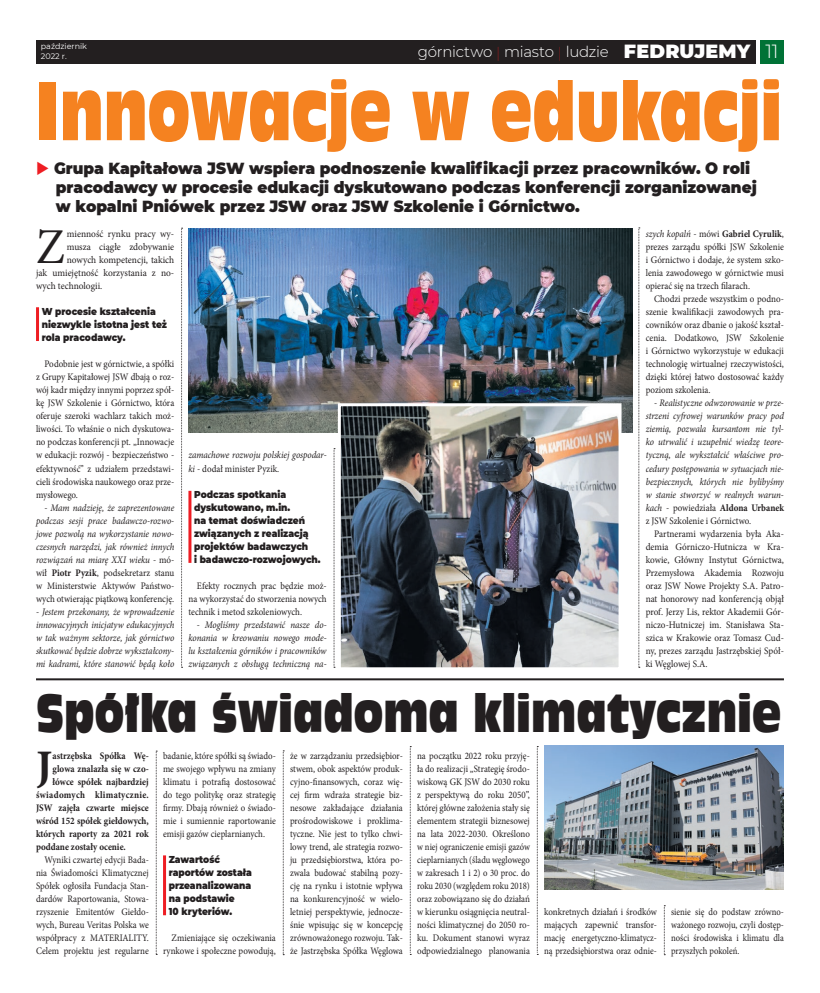
<style>
.page{position:relative;width:820px;height:993px;background:#fff}
.page>*{position:absolute;margin:0;border:0;box-sizing:border-box;transform-origin:0 0}
.tytul_maly{font:77.3px "Incised 901 Ct EU";color:#f58220;scale:.72 1}
.Tekst{font:50.1px "Minion Pro";color:#231f20;scale:.94 1}
.tytul_maly-2{font:49.9px "Incised 901 Ct EU";color:#231f20;scale:.78 1}
.Tekst-2{font:700 45.1px "Minion Pro";color:#231f20}
.Tekst-3{font:900 19px "Montserrat";letter-spacing:.01em;color:#fff}
.Tekst-4{font:300 19px "Montserrat";color:#fff}
.Tekst-5{font:900 16px/19px "Montserrat";color:#231f20;scale:.96 1}
.Tekst-6{font:300 15px "Montserrat";letter-spacing:-.015em;color:#fff}
.Tekst-7{font:10px/13px "Minion Pro";color:#231f20;text-align:justify;scale:.89 1}
.Tekst-8{font:italic 10px/13px "Minion Pro";letter-spacing:-.005em;color:#231f20;text-align:justify;scale:.9 1}
.Tekst-9{font:10px/13px "Minion Pro";color:#231f20;text-align:justify;scale:.9 1}
.Tekst-10{font:10px/13px "Minion Pro";color:#231f20;text-align:justify;scale:.92 1}
.t1{font:900 10px/13px "Montserrat";color:#231f20;scale:.9 1}
.Tekst-11{font:700 10px "Minion Pro";color:#231f20;scale:.9 1}
.Tekst-12{font:10px "Minion Pro";color:#231f20;scale:.94 1}
.Tekst-13{font:10px/13px "Minion Pro";color:#231f20;text-align:justify;scale:.86 1}
.Tekst-14{font:700 10px "Minion Pro";letter-spacing:.03em;color:#231f20;scale:.9 1}
.t2{font:8px/10px "Montserrat";color:#fff}
.s1{font-weight:100;color:#ee1d23}
.s2{color:#ee1d23}
.s3{font-style:normal}
.s4{font-weight:700;font-style:normal}
.s5{font-style:italic}
.s6{font-weight:700}
</style>
<div class="page">
<div style="left:36px;top:40px;width:719px;height:24px;background:#231f20"></div>
<div style="left:759px;top:40px;width:24px;height:24px;background:#007236"></div>
<img style="left:544px;top:745px;width:239px;height:143px">
<hr style="left:36px;top:678px;width:747px;height:2px;background:#231f20">
<svg style="left:156px;top:750px;width:1px;height:204px"></svg>
<svg style="left:283px;top:750px;width:1px;height:205px"></svg>
<svg style="left:410px;top:746px;width:1px;height:208px"></svg>
<svg style="left:537px;top:746px;width:1px;height:208px"></svg>
<svg style="left:663px;top:905px;width:2px;height:50px"></svg>
<hr style="left:163px;top:855px;width:3px;height:59px;background:#ee1d23">
<img style="left:189px;top:228px;width:442px;height:204px">
<img style="left:336px;top:401px;width:286px;height:267px">
<hr style="left:188px;top:490px;width:3px;height:72px;background:#ee1d23">
<svg style="left:181px;top:228px;width:1px;height:439px"></svg>
<svg style="left:333px;top:448px;width:2px;height:219px"></svg>
<svg style="left:638px;top:227px;width:1px;height:440px"></svg>
<hr style="left:36px;top:307px;width:3px;height:34px;background:#ee1d23">
<p class="t2" style="left:41px;top:41px;width:48px">październik<br>2022 r.</p>
<p class="Tekst-6" style="left:417px;top:41px;width:192px">górnictwo <span class="s1">|</span> miasto <span class="s1">|</span> ludzie</p>
<p class="Tekst-3" style="left:623px;top:37px;width:128px">FEDRUJEMY</p>
<p class="Tekst-4" style="left:765px;top:38px;width:15px">11</p>
<p class="tytul_maly" style="left:36px;top:64px;width:1037px">Innowacje w edukacji</p>
<p class="Tekst-5" style="left:56px;top:157px;width:731px;text-indent:-20px"><span class="s2">◆</span> Grupa Kapitałowa JSW wspiera podnoszenie kwalifikacji przez pracowników. O roli pracodawcy w procesie edukacji dyskutowano podczas konferencji zorganizowanej w kopalni Pniówek przez JSW oraz JSW Szkolenie i Górnictwo.</p>
<p class="Tekst" style="left:36px;top:213px;width:32px">Z</p>
<p class="Tekst-12" style="left:67px;top:227px;width:116px">mienność rynku pracy wy-</p>
<p class="Tekst-12" style="left:67px;top:240px;width:116px">musza ciągłe zdobywanie</p>
<p class="Tekst-12" style="left:67px;top:253px;width:116px">nowych kompetencji, takich</p>
<p class="Tekst-12" style="left:36px;top:266px;width:148px">jak umiejętność korzystania z no-</p>
<p class="Tekst-12" style="left:36px;top:279px;width:72px">wych technologii.</p>
<p class="t1" style="left:42px;top:304px;width:141px">W procesie kształcenia niezwykle istotna jest też rola pracodawcy.</p>
<p class="Tekst-9" style="left:36px;top:357px;width:155px;text-indent:9px">Podobnie jest w górnictwie, a spółki z Grupy Kapitałowej JSW dbają o roz&shy;wój kadr między innymi poprzez spół&shy;kę JSW Szkolenie i Górnictwo, która oferuje szeroki wachlarz takich moż&shy;liwości. To właśnie o nich dyskutowa&shy;no podczas konferencji pt. „Innowacje w edukacji: rozwój - bezpieczeństwo - efektywność” z udziałem przedstawi&shy;cieli środowiska naukowego oraz prze&shy;mysłowego.</p>
<p class="Tekst-8" style="left:36px;top:501px;width:155px;text-indent:9px">- Mam nadzieję, że zaprezentowane podczas sesji prace badawczo-rozwo&shy;jowe pozwolą na wykorzystanie nowo&shy;czesnych narzędzi, jak również innych rozwiązań na miarę XXI wieku - <span class="s3">mó&shy;wił</span> <span class="s4">Piotr Pyzik</span><span class="s3">, podsekretarz stanu w Ministerstwie Aktywów Państwo&shy;wych otwierając piątkową konferencję.</span></p>
<p class="Tekst-8" style="left:36px;top:605px;width:155px">- Jestem przekonany, że wprowadzenie innowacyjnych inicjatyw edukacyjnych w tak ważnym sektorze, jak górnictwo skutkować będzie dobrze wykształcony&shy;mi kadrami, które stanowić będą koło</p>
<p class="Tekst-8" style="left:188px;top:448px;width:155px">zamachowe rozwoju polskiej gospodar&shy;ki <span class="s3">- dodał minister Pyzik.</span></p>
<p class="t1" style="left:194px;top:487px;width:142px">Podczas spotkania dyskutowano, m.in.<br>na temat doświadczeń związanych z realizacją projektów badawczych<br>i badawczo-rozwojowych.</p>
<p class="Tekst-9" style="left:188px;top:579px;width:155px;text-indent:9px">Efekty rocznych prac będzie moż&shy;na wykorzystać do stworzenia nowych technik i metod szkoleniowych.</p>
<p class="Tekst-8" style="left:188px;top:618px;width:155px;text-indent:9px">- Mogliśmy przedstawić nasze do&shy;konania w kreowaniu nowego mode&shy;lu kształcenia górników i pracowników związanych z obsługą techniczną na-</p>
<p class="Tekst-9" style="left:645px;top:227px;width:155px"><span class="s5">szych kopalń</span> - mówi <span class="s6">Gabriel Cyrulik</span>, prezes zarządu spółki JSW Szkolenie i Górnictwo i dodaje, że system szko&shy;lenia zawodowego w górnictwie musi opierać się na trzech filarach.</p>
<p class="Tekst-9" style="left:645px;top:292px;width:155px;text-indent:9px">Chodzi przede wszystkim o podno&shy;szenie kwalifikacji zawodowych pra&shy;cowników oraz dbanie o jakość kształ&shy;cenia. Dodatkowo, JSW Szkolenie i Górnictwo wykorzystuje w edukacji technologię wirtualnej rzeczywistości, dzięki której łatwo dostosować każdy poziom szkolenia.</p>
<p class="Tekst-8" style="left:645px;top:396px;width:155px;text-indent:9px">- Realistyczne odwzorowanie w prze&shy;strzeni cyfrowej warunków pracy pod ziemią, pozwala kursantom nie tyl&shy;ko utrwalić i uzupełnić wiedzę teore&shy;tyczną, ale wykształcić właściwe pro&shy;cedury postępowania w sytuacjach nie&shy;bezpiecznych, których nie bylibyśmy w stanie stworzyć w realnych warun&shy;kach <span class="s3">- powiedziała</span> <span class="s4">Aldona Urbanek </span><span class="s3">z JSW Szkolenie i Górnictwo.</span></p>
<p class="Tekst-10" style="left:645px;top:527px;width:152px;text-indent:9px">Partnerami wydarzenia była Aka&shy;demia Górniczo-Hutnicza w Kra&shy;kowie, Główny Instytut Górnictwa, Przemysłowa Akademia Rozwoju oraz JSW Nowe Projekty S.A. Patro&shy;nat honorowy nad konferencją objął prof. Jerzy Lis, rektor Akademii Gór&shy;niczo-Hutniczej im. Stanisława Sta&shy;szica w Krakowie oraz Tomasz Cud&shy;ny, prezes zarządu Jastrzębskiej Spół&shy;ki Węglowej S.A.</p>
<p class="tytul_maly-2" style="left:36px;top:683px;width:956px">Spółka świadoma klimatycznie</p>
<p class="Tekst-2" style="left:36px;top:734px;width:18px">J</p>
<p class="Tekst-11" style="left:53px;top:748px;width:108px">astrzębska Spółka Wę-</p>
<p class="Tekst-11" style="left:53px;top:761px;width:108px">glowa znalazła się w czo-</p>
<p class="Tekst-11" style="left:53px;top:774px;width:108px">łówce spółek najbardziej</p>
<p class="Tekst-14" style="left:36px;top:787px;width:127px">świadomych klimatycznie.</p>
<p class="Tekst-11" style="left:36px;top:800px;width:127px">JSW zajęła czwarte miejsce</p>
<p class="Tekst-11" style="left:36px;top:813px;width:127px">wśród 152 spółek giełdowych,</p>
<p class="Tekst-11" style="left:36px;top:826px;width:127px">których raporty za 2021 rok</p>
<p class="Tekst-11" style="left:36px;top:839px;width:101px">poddane zostały ocenie.</p>
<p class="Tekst-7" style="left:36px;top:853px;width:128px;text-indent:9px">Wyniki czwartej edycji Bada&shy;nia Świadomości Klimatycznej Spółek ogłosiła Fundacja Stan&shy;dardów Raportowania, Stowa&shy;rzyszenie Emitentów Giełdo&shy;wych, Bureau Veritas Polska we współpracy z MATERIALITY.<br>Celem projektu jest regularne</p>
<p class="Tekst-7" style="left:163px;top:748px;width:128px">badanie, które spółki są świado&shy;me swojego wpływu na zmiany klimatu i potrafią dostosować do tego politykę oraz strategię firmy. Dbają również o świado&shy;mie i sumiennie raportowanie emisji gazów cieplarnianych.</p>
<p class="t1" style="left:169px;top:852px;width:94px">Zawartość raportów została przeanalizowana na podstawie<br>10 kryteriów.</p>
<p class="Tekst-7" style="left:163px;top:931px;width:128px;text-align:right">Zmieniające się oczekiwania rynkowe i społeczne powodują,</p>
<p class="Tekst-7" style="left:290px;top:748px;width:128px">że w zarządzaniu przedsiębior&shy;stwem, obok aspektów produk&shy;cyjno-finansowych, coraz wię&shy;cej firm wdraża strategie biz&shy;nesowe zakładające działania prośrodowiskowe i proklima&shy;tyczne. Nie jest to tylko chwi&shy;lowy trend, ale strategia rozwo&shy;ju przedsiębiorstwa, która po&shy;zwala budować stabilną pozy&shy;cję na rynku i istotnie wpływa na konkurencyjność w wielo&shy;letniej perspektywie, jednocze&shy;śnie wpisując się w koncepcję zrównoważonego rozwoju. Tak&shy;że Jastrzębska Spółka Węglowa</p>
<p class="Tekst-7" style="left:417px;top:748px;width:128px">na początku 2022 roku przyję&shy;ła do realizacji „Strategię środo&shy;wiskową GK JSW do 2030 roku z perspektywą do roku 2050”, której główne założenia stały się elementem strategii biznesowej na lata 2022-2030. Określono w niej ograniczenie emisji gazów cieplarnianych (śladu węglowego w zakresach 1 i 2) o 30 proc. do roku 2030 (względem roku 2018) oraz zobowiązano się do działań w kierunku osiągnięcia neutral&shy;ności klimatycznej do 2050 ro&shy;ku. Dokument stanowi wyraz odpowiedzialnego planowania</p>
<p class="Tekst-7" style="left:544px;top:905px;width:128px">konkretnych działań i środków mających zapewnić transfor&shy;mację energetyczno-klimatycz&shy;ną przedsiębiorstwa oraz odnie-</p>
<p class="Tekst-13" style="left:670px;top:905px;width:133px">sienie się do podstaw zrówno&shy;ważonego rozwoju, czyli dostęp&shy;ności środowiska i klimatu dla przyszłych pokoleń.</p>
</div>
